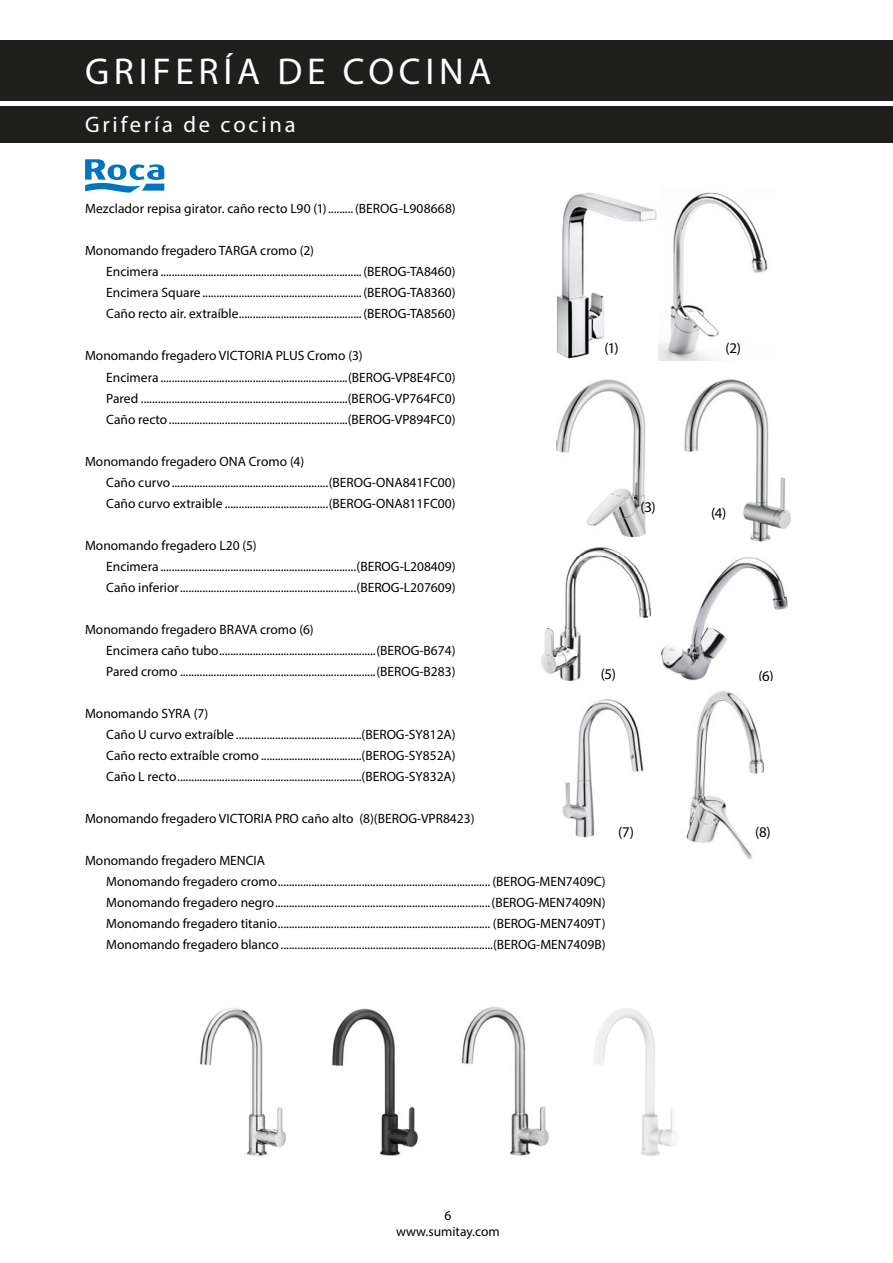
<style>
.page{position:relative;width:893px;height:1263px;background:#fff}
.page>*{position:absolute;margin:0;border:0;box-sizing:border-box;transform-origin:0 0}
.t1{font:37.5px "Myriad Pro";letter-spacing:.125em;color:#fff}
.t2{font:22.5px "Myriad Pro";letter-spacing:.125em;color:#fff}
.t3{font:14.85px "Myriad Pro";color:#000}
.t4{font:13.5px/21px "Myriad Pro";color:#000}
</style>
<div class="page">
<div style="left:0;top:40px;width:893px;height:61px;background:#1e1e1d"></div>
<div style="left:0;top:107px;width:893px;height:36px;background:#1e1e1d"></div>
<img style="left:562px;top:699px;width:82px;height:139px">
<img style="left:541px;top:547px;width:111px;height:134px">
<svg style="left:85px;top:159px;width:79px;height:34px"></svg>
<svg style="left:108px;top:164px;width:19px;height:16px"></svg>
<div style="left:114px;top:167px;width:6px;height:10px;background:#fff;border-radius:50%"></div>
<img style="left:556px;top:192px;width:212px;height:168px">
<img style="left:556px;top:380px;width:89px;height:156px">
<img style="left:660px;top:557px;width:128px;height:124px">
<img style="left:686px;top:691px;width:78px;height:169px">
<img style="left:200px;top:1007px;width:475px;height:149px">
<img style="left:684px;top:379px;width:107px;height:163px">
<h1 class="t1" style="left:85px;top:48px;width:408px">GRIFERÍA DE COCINA</h1>
<h2 class="t2" style="left:85px;top:111px;width:212px">Grifería de cocina</h2>
<p class="t4" style="left:85px;top:198px;width:372px">Mezclador repisa girator. caño recto L90 (1).........(BEROG-L908668)</p>
<p class="t4" style="left:106px;top:240px;width:351px;text-indent:-21px">Monomando fregadero TARGA cromo (2)<br>Encimera ........................................................................(BEROG-TA8460)<br>Encimera Square .........................................................(BEROG-TA8360)<br>Caño recto air. extraíble............................................(BEROG-TA8560)</p>
<p class="t4" style="left:106px;top:345px;width:351px;text-indent:-21px">Monomando fregadero VICTORIA PLUS Cromo (3)<br>Encimera ...................................................................(BEROG-VP8E4FC0)<br>Pared ..........................................................................(BEROG-VP764FC0)<br>Caño recto................................................................(BEROG-VP894FC0)</p>
<p class="t4" style="left:106px;top:450px;width:351px;text-indent:-21px">Monomando fregadero ONA Cromo (4)<br>Caño curvo........................................................(BEROG-ONA841FC00)<br>Caño curvo extraible .....................................(BEROG-ONA811FC00)</p>
<p class="t4" style="left:106px;top:534px;width:351px;text-indent:-21px">Monomando fregadero L20 (5)<br>Encimera ......................................................................(BEROG-L208409)<br>Caño inferior...............................................................(BEROG-L207609)</p>
<p class="t4" style="left:106px;top:618px;width:351px;text-indent:-21px">Monomando fregadero BRAVA cromo (6)<br>Encimera caño tubo........................................................(BEROG-B674)<br>Pared cromo ......................................................................(BEROG-B283)</p>
<p class="t4" style="left:106px;top:702px;width:351px;text-indent:-21px">Monomando SYRA (7)<br>Caño U curvo extraíble .............................................(BEROG-SY812A)<br>Caño recto extraíble cromo ....................................(BEROG-SY852A)<br>Caño L recto..................................................................(BEROG-SY832A)</p>
<p class="t4" style="left:85px;top:807px;width:391px">Monomando fregadero VICTORIA PRO caño alto (8)(BEROG-VPR8423)</p>
<p class="t4" style="left:106px;top:849px;width:501px;text-indent:-21px">Monomando fregadero MENCIA<br>Monomando fregadero cromo............................................................................ (BEROG-MEN7409C)<br>Monomando fregadero negro.............................................................................(BEROG-MEN7409N)<br>Monomando fregadero titanio............................................................................ (BEROG-MEN7409T)<br>Monomando fregadero blanco............................................................................(BEROG-MEN7409B)</p>
<p class="t3" style="left:604px;top:339px;width:16px">(1)</p>
<p class="t3" style="left:726px;top:339px;width:17px">(2)</p>
<p class="t3" style="left:640px;top:498px;width:17px">(3)</p>
<p class="t3" style="left:711px;top:504px;width:17px">(4)</p>
<p class="t3" style="left:601px;top:665px;width:17px">(5)</p>
<p class="t3" style="left:758px;top:666px;width:17px">(6)</p>
<p class="t3" style="left:618px;top:823px;width:17px">(7)</p>
<p class="t3" style="left:755px;top:823px;width:17px">(8)</p>
<p class="t4" style="left:396px;top:1207px;width:105px;line-height:16.2px;text-align:center">6 www.sumitay.com</p>
</div>
